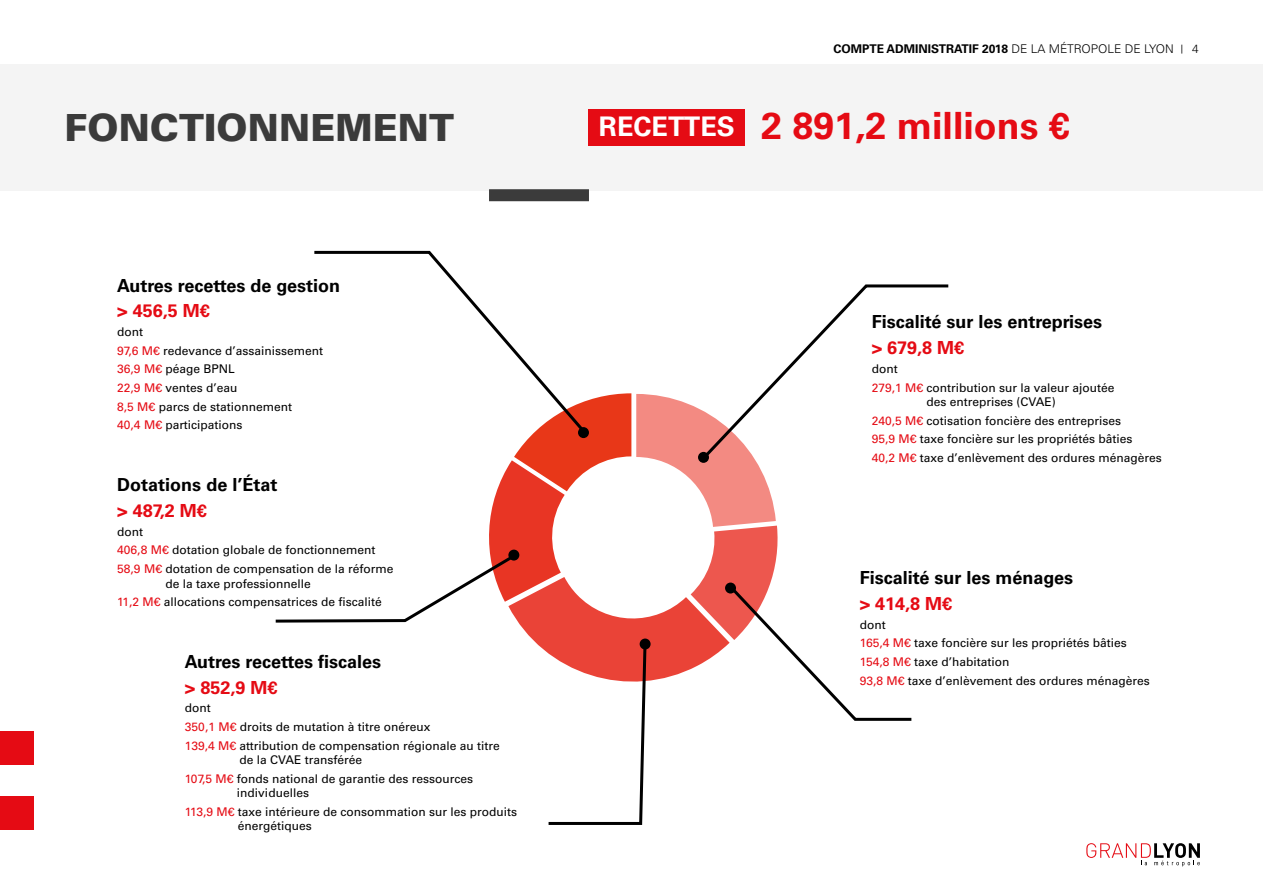
<style>
.page{position:relative;width:1263px;height:893px;background:#fff}
.page>*{position:absolute;margin:0;border:0;box-sizing:border-box;transform-origin:0 0}
.t1{font:700 37.5px "Univers LT Std";color:#e50b14}
.t2{font:900 37.5px "Univers LT Std";color:#3b3b3b}
.t3{font:700 27px "Univers LT Std";color:#fff}
.t4{font:700 18px "Univers LT Std";color:#000}
.t5{font:700 18px "Univers LT Std";color:#e50b14}
.t6{font:12px/14.4px "Univers LT Std";color:#000}
.t7{font:700 12px "Univers LT Std";color:#000}
.t8{font:300 12px "Univers LT Std";color:#000}
.s1{font-weight:300}
.s2{color:#e50b14}
</style>
<div class="page">
<div style="left:0;top:732px;width:33px;height:33px;background:#e50b14"></div>
<div style="left:0;top:796px;width:33px;height:33px;background:#e50b14"></div>
<svg style="left:1086px;top:843px;width:114px;height:23px"></svg>
<div style="left:0;top:64px;width:1263px;height:126px;background:#f4f4f4"></div>
<div style="left:589px;top:109px;width:156px;height:36px;background:#e50b14"></div>
<div style="left:489px;top:189px;width:100px;height:12px;background:#3b3b3b"></div>
<svg style="left:763px;top:284px;width:186px;height:109px"></svg>
<svg style="left:314px;top:250px;width:239px;height:143px"></svg>
<svg style="left:275px;top:393px;width:637px;height:432px"></svg>
<div style="left:640px;top:638px;width:11px;height:11px;background:#000;border-radius:50%"></div>
<p class="t7" style="left:833px;top:42px;width:342px">COMPTE ADMINISTRATIF 2018 <span class="s1">DE LA MÉTROPOLE DE LYON</span></p>
<p class="t8" style="left:1192px;top:42px;width:8px">4</p>
<p class="t2" style="left:65px;top:104px;width:391px">FONCTIONNEMENT</p>
<p class="t3" style="left:599px;top:111px;width:137px">RECETTES</p>
<p class="t1" style="left:761px;top:104px;width:310px">2 891,2 millions €</p>
<p class="t4" style="left:117px;top:275px;width:224px">Autres recettes de gestion</p>
<p class="t5" style="left:117px;top:300px;width:94px">&gt; 456,5 M€</p>
<p class="t6" style="left:117px;top:325px;width:27px">dont</p>
<p class="t6" style="left:117px;top:343px;width:207px"><span class="s2">97,6 M€</span> redevance d’assainissement</p>
<p class="t6" style="left:117px;top:362px;width:119px"><span class="s2">36,9 M€</span> péage BPNL</p>
<p class="t6" style="left:117px;top:381px;width:122px"><span class="s2">22,9 M€</span> ventes d’eau</p>
<p class="t6" style="left:117px;top:399px;width:176px"><span class="s2">8,5 M€</span> parcs de stationnement</p>
<p class="t6" style="left:117px;top:418px;width:127px"><span class="s2">40,4 M€</span> participations</p>
<p class="t4" style="left:117px;top:474px;width:162px">Dotations de l’État</p>
<p class="t5" style="left:117px;top:500px;width:91px">&gt; 487,2 M€</p>
<p class="t6" style="left:117px;top:524px;width:27px">dont</p>
<p class="t6" style="left:117px;top:543px;width:260px"><span class="s2">406,8 M€</span> dotation globale de fonctionnement</p>
<p class="t6" style="left:165px;top:562px;width:230px;text-indent:-48px"><span class="s2">58,9 M€</span> dotation de compensation de la réforme de la taxe professionnelle</p>
<p class="t6" style="left:117px;top:595px;width:266px"><span class="s2">11,2 M€</span> allocations compensatrices de fiscalité</p>
<p class="t4" style="left:185px;top:651px;width:198px">Autres recettes fiscales</p>
<p class="t5" style="left:185px;top:677px;width:94px">&gt; 852,9 M€</p>
<p class="t6" style="left:185px;top:701px;width:27px">dont</p>
<p class="t6" style="left:185px;top:720px;width:247px"><span class="s2">350,1 M€</span> droits de mutation à titre onéreux</p>
<p class="t6" style="left:239px;top:738px;width:262px;text-indent:-55px"><span class="s2">139,4 M€</span> attribution de compensation régionale au titre de la CVAE transférée</p>
<p class="t6" style="left:237px;top:771px;width:238px;text-indent:-52px"><span class="s2">107,5 M€</span> fonds national de garantie des ressources individuelles</p>
<p class="t6" style="left:238px;top:804px;width:281px;text-indent:-53px"><span class="s2">113,9 M€</span> taxe intérieure de consommation sur les produits énergétiques</p>
<p class="t4" style="left:872px;top:311px;width:232px">Fiscalité sur les entreprises</p>
<p class="t5" style="left:872px;top:337px;width:94px">&gt; 679,8 M€</p>
<p class="t6" style="left:872px;top:361px;width:27px">dont</p>
<p class="t6" style="left:872px;top:380px;width:244px;text-align:center"><span class="s2">279,1 M€</span> contribution sur la valeur ajoutée des entreprises (CVAE)</p>
<p class="t6" style="left:872px;top:413px;width:251px"><span class="s2">240,5 M€</span> cotisation foncière des entreprises</p>
<p class="t6" style="left:872px;top:432px;width:262px"><span class="s2">95,9 M€</span> taxe foncière sur les propriétés bâties</p>
<p class="t6" style="left:872px;top:450px;width:292px"><span class="s2">40,2 M€</span> taxe d’enlèvement des ordures ménagères</p>
<p class="t4" style="left:860px;top:567px;width:215px">Fiscalité sur les ménages</p>
<p class="t5" style="left:860px;top:593px;width:94px">&gt; 414,8 M€</p>
<p class="t6" style="left:860px;top:617px;width:27px">dont</p>
<p class="t6" style="left:860px;top:636px;width:269px"><span class="s2">165,4 M€</span> taxe foncière sur les propriétés bâties</p>
<p class="t6" style="left:860px;top:655px;width:151px"><span class="s2">154,8 M€</span> taxe d’habitation</p>
<p class="t6" style="left:860px;top:673px;width:292px"><span class="s2">93,8 M€</span> taxe d’enlèvement des ordures ménagères</p>
</div>
